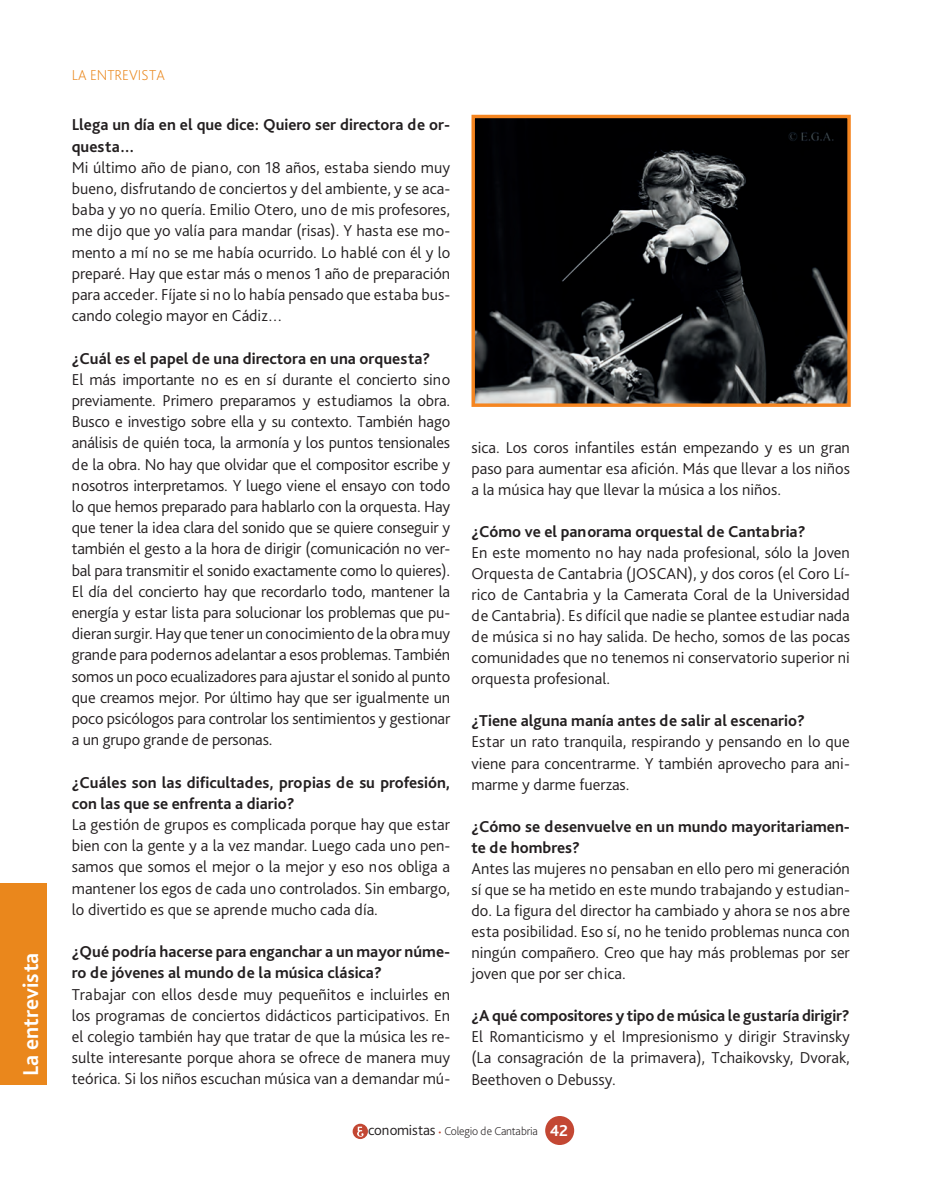
<style>
.page{position:relative;width:935px;height:1189px;background:#fff}
.page>*{position:absolute;margin:0;border:0;box-sizing:border-box;transform-origin:0 0}
.t1{font:700 22.5px "Bliss Pro";color:#fff}
.TEXTO_REVISTA_CEC{font:300 16.5px/21.1px "Bliss Pro";color:#231f20;text-align:justify}
.TEXTO_REVISTA_CEC-2{font:700 16.5px/21.1px "Bliss Pro";color:#231f20}
.t2{font:200 15px "Bliss Pro";color:#ea871c}
.t3{font:200 12px "Bliss Pro";letter-spacing:-.02em;color:#231f20}
.s1{font-weight:300;font-size:15px}
.s2{font-weight:400;font-size:18px;color:#c34733}
.s3{font-weight:700;font-size:16.5px;color:#fff}
</style>
<div class="page">
<div style="left:545px;top:1115px;width:29px;height:29px;background:#c34733;border-radius:50%"></div>
<svg style="left:353px;top:1123px;width:15px;height:15px"></svg>
<svg style="left:357px;top:1126px;width:7px;height:10px"></svg>
<div style="left:0;top:882px;width:47px;height:202px;background:#ea871c"></div>
<img style="left:475px;top:119px;width:372px;height:284px">
<div style="left:471px;top:115px;width:380px;height:292px;border:3px solid #f58520"></div>
<h1 class="t1" style="left:17px;top:1075px;width:125px;rotate:-90deg">La entrevista</h1>
<p class="t2" style="left:72px;top:66px;width:95px">LA ENTREVISTA</p>
<p class="TEXTO_REVISTA_CEC-2" style="left:72px;top:114px;width:380px">Llega un día en el que dice: Quiero ser directora de or&shy;questa…</p>
<p class="TEXTO_REVISTA_CEC" style="left:72px;top:156px;width:380px">Mi último año de piano, con 18 años, estaba siendo muy bueno, disfrutando de conciertos y del ambiente, y se aca&shy;baba y yo no quería. Emilio Otero, uno de mis profesores, me dijo que yo valía para mandar (risas). Y hasta ese mo&shy;mento a mí no se me había ocurrido. Lo hablé con él y lo preparé. Hay que estar más o menos 1 año de preparación para acceder. Fíjate si no lo había pensado que estaba bus&shy;cando colegio mayor en Cádiz…</p>
<p class="TEXTO_REVISTA_CEC-2" style="left:72px;top:347px;width:360px">¿Cuál es el papel de una directora en una orquesta?</p>
<p class="TEXTO_REVISTA_CEC" style="left:72px;top:368px;width:380px">El más importante no es en sí durante el concierto sino previamente. Primero preparamos y estudiamos la obra.<br>Busco e investigo sobre ella y su contexto. También hago análisis de quién toca, la armonía y los puntos tensionales de la obra. No hay que olvidar que el compositor escribe y nosotros interpretamos. Y luego viene el ensayo con todo lo que hemos preparado para hablarlo con la orquesta. Hay que tener la idea clara del sonido que se quiere conseguir y también el gesto a la hora de dirigir (comunicación no ver&shy;bal para transmitir el sonido exactamente como lo quieres).<br>El día del concierto hay que recordarlo todo, mantener la energía y estar lista para solucionar los problemas que pu&shy;dieran surgir. Hay que tener un conocimiento de la obra muy grande para podernos adelantar a esos problemas. También somos un poco ecualizadores para ajustar el sonido al punto que creamos mejor. Por último hay que ser igualmente un poco psicólogos para controlar los sentimientos y gestionar a un grupo grande de personas.</p>
<p class="TEXTO_REVISTA_CEC-2" style="left:72px;top:771px;width:380px">¿Cuáles son las dificultades, propias de su profesión, con las que se enfrenta a diario?</p>
<p class="TEXTO_REVISTA_CEC" style="left:72px;top:813px;width:380px">La gestión de grupos es complicada porque hay que estar bien con la gente y a la vez mandar. Luego cada uno pen&shy;samos que somos el mejor o la mejor y eso nos obliga a mantener los egos de cada uno controlados. Sin embargo, lo divertido es que se aprende mucho cada día.</p>
<p class="TEXTO_REVISTA_CEC-2" style="left:72px;top:940px;width:380px">¿Qué podría hacerse para enganchar a un mayor núme&shy;ro de jóvenes al mundo de la música clásica?</p>
<p class="TEXTO_REVISTA_CEC" style="left:72px;top:982px;width:380px">Trabajar con ellos desde muy pequeñitos e incluirles en los programas de conciertos didácticos participativos. En el colegio también hay que tratar de que la música les re&shy;sulte interesante porque ahora se ofrece de manera muy teórica. Si los niños escuchan música van a demandar mú-</p>
<p class="TEXTO_REVISTA_CEC" style="left:471px;top:436px;width:380px">sica. Los coros infantiles están empezando y es un gran paso para aumentar esa afición. Más que llevar a los niños a la música hay que llevar la música a los niños.</p>
<p class="TEXTO_REVISTA_CEC-2" style="left:471px;top:520px;width:336px">¿Cómo ve el panorama orquestal de Cantabria?</p>
<p class="TEXTO_REVISTA_CEC" style="left:471px;top:541px;width:380px">En este momento no hay nada profesional, sólo la Joven Orquesta de Cantabria (JOSCAN), y dos coros (el Coro Lí&shy;rico de Cantabria y la Camerata Coral de la Universidad de Cantabria). Es difícil que nadie se plantee estudiar nada de música si no hay salida. De hecho, somos de las pocas comunidades que no tenemos ni conservatorio superior ni orquesta profesional.</p>
<p class="TEXTO_REVISTA_CEC-2" style="left:471px;top:709px;width:335px">¿Tiene alguna manía antes de salir al escenario?</p>
<p class="TEXTO_REVISTA_CEC" style="left:471px;top:731px;width:380px">Estar un rato tranquila, respirando y pensando en lo que viene para concentrarme. Y también aprovecho para ani&shy;marme y darme fuerzas.</p>
<p class="TEXTO_REVISTA_CEC-2" style="left:471px;top:815px;width:380px">¿Cómo se desenvuelve en un mundo mayoritariamen&shy;te de hombres?</p>
<p class="TEXTO_REVISTA_CEC" style="left:471px;top:857px;width:380px">Antes las mujeres no pensaban en ello pero mi generación sí que se ha metido en este mundo trabajando y estudian&shy;do. La figura del director ha cambiado y ahora se nos abre esta posibilidad. Eso sí, no he tenido problemas nunca con ningún compañero. Creo que hay más problemas por ser joven que por ser chica.</p>
<p class="TEXTO_REVISTA_CEC-2" style="left:471px;top:1004px;width:380px">¿A qué compositores y tipo de música le gustaría dirigir?</p>
<p class="TEXTO_REVISTA_CEC" style="left:471px;top:1025px;width:380px">El Romanticismo y el Impresionismo y dirigir Stravinsky (La consagración de la primavera), Tchaikovsky, Dvorak, Beethoven o Debussy.</p>
<p class="t3" style="left:368px;top:1123px;width:201px"><span class="s1">conomistas</span> <span class="s2">·</span> Colegio de Cantabria <span class="s3">42</span></p>
</div>
